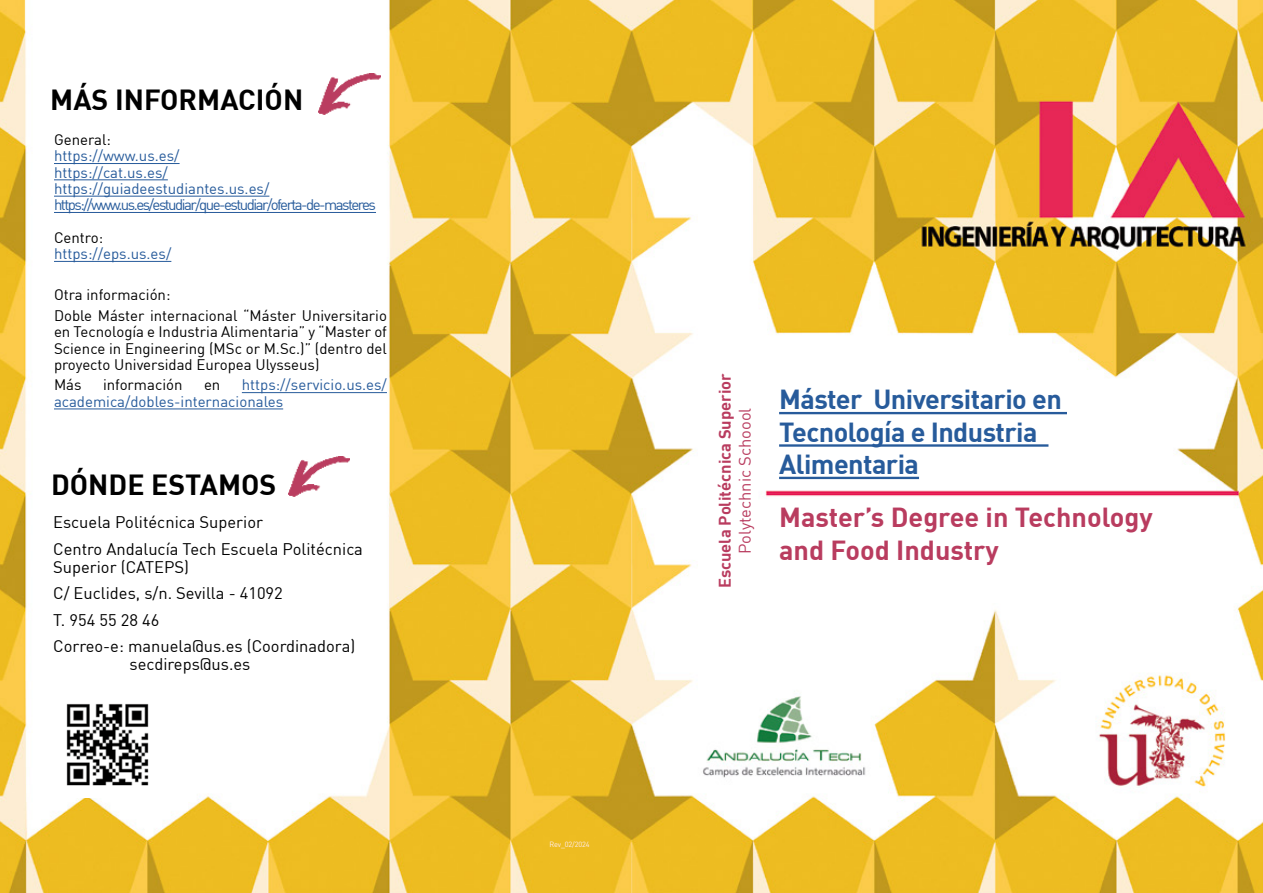
<style>
.page{position:relative;width:1263px;height:893px;background:#fff}
.page>*{position:absolute;margin:0;border:0;box-sizing:border-box;transform-origin:0 0}
.t1{font:700 28.5px "DIN";color:#000}
.t2{font:700 27px/32.4px "DIN";letter-spacing:-.02em;color:#275b9b}
.t3{font:700 27px/32.4px "DIN";color:#b93c5f}
.t4{font:16.5px/26.4px "DIN";color:#000}
.t5{font:700 16.5px "DIN";color:#b93c5f}
.t6{font:16.5px "DIN";color:#b93c5f}
.t7{font:15px/16.4px "DIN";color:#000}
.t8{font:15px/16.4px "DIN";color:#275b9b}
.t9{font:7.5px "DIN";letter-spacing:-.02em;color:#ffedf0}
</style>
<div class="page">
<img style="left:0;top:0;width:1263px;height:893px">
<img style="left:319px;top:74px;width:61px;height:40px">
<img style="left:288px;top:456px;width:61px;height:41px">
<hr style="left:779px;top:412px;width:288px;height:2px;background:#275b9b">
<hr style="left:779px;top:444px;width:269px;height:3px;background:#275b9b">
<hr style="left:779px;top:477px;width:140px;height:2px;background:#275b9b">
<img style="left:54px;top:691px;width:107px;height:107px">
<hr style="left:54px;top:163px;width:126px;height:1px;background:#275b9b">
<hr style="left:54px;top:179px;width:114px;height:1px;background:#275b9b">
<hr style="left:54px;top:196px;width:215px;height:1px;background:#275b9b">
<hr style="left:54px;top:212px;width:322px;height:1px;background:#275b9b">
<hr style="left:54px;top:261px;width:117px;height:1px;background:#275b9b">
<hr style="left:242px;top:392px;width:145px;height:1px;background:#275b9b">
<hr style="left:54px;top:409px;width:229px;height:1px;background:#275b9b">
<h1 class="t1" style="left:50px;top:81px;width:254px">MÁS INFORMACIÓN</h1>
<p class="t7" style="left:54px;top:131px;width:59px">General:</p>
<p class="t8" style="left:54px;top:148px;width:323px">https://www.us.es/<br>https://cat.us.es/ https://guiadeestudiantes.us.es/ https://www.us.es/estudiar/que-estudiar/oferta-de-masteres</p>
<p class="t7" style="left:54px;top:229px;width:51px">Centro:</p>
<p class="t8" style="left:54px;top:245px;width:119px">https://eps.us.es/</p>
<p class="t7" style="left:54px;top:284px;width:334px;line-height:20.5px">Otra información:<br>Doble Máster internacional “Máster Universitario</p>
<p class="t7" style="left:54px;top:323px;width:334px;text-align:justify">en Tecnología e Industria Alimentaria” y “Master of Science in Engineering (MSc or M.Sc.)” (dentro del proyecto Universidad Europea Ulysseus)</p>
<p class="t7" style="left:54px;top:377px;width:29px">Más</p>
<p class="t7" style="left:103px;top:377px;width:81px">información</p>
<p class="t7" style="left:204px;top:377px;width:18px">en</p>
<p class="t8" style="left:54px;top:377px;width:334px;text-indent:188px">https://servicio.us.es/ academica/dobles-internacionales</p>
<h1 class="t1" style="left:51px;top:466px;width:227px">DÓNDE ESTAMOS</h1>
<p class="t4" style="left:53px;top:509px;width:311px">Escuela Politécnica Superior<br>Centro Andalucía Tech Escuela Politécnica</p>
<p class="t4" style="left:53px;top:553px;width:304px">Superior (CATEPS)<br>C/ Euclides, s/n. Sevilla - 41092<br>T. 954 55 28 46<br>Correo-e: manuela@us.es (Coordinadora)</p>
<p class="t4" style="left:130px;top:651px;width:122px">secdireps@us.es</p>
<p class="t9" style="left:550px;top:839px;width:42px">Rev_02/2024</p>
<p class="t5" style="left:714px;top:588px;width:216px;rotate:-90deg">Escuela Politécnica Superior</p>
<p class="t6" style="left:734px;top:554px;width:148px;rotate:-90deg">Polytechnic Schoool</p>
<h2 class="t2" style="left:779px;top:382px;width:284px">Máster Universitario en<br>Tecnología e Industria<br>Alimentaria</h2>
<h2 class="t3" style="left:779px;top:500px;width:375px">Master’s Degree in Technology and Food Industry</h2>
</div>
